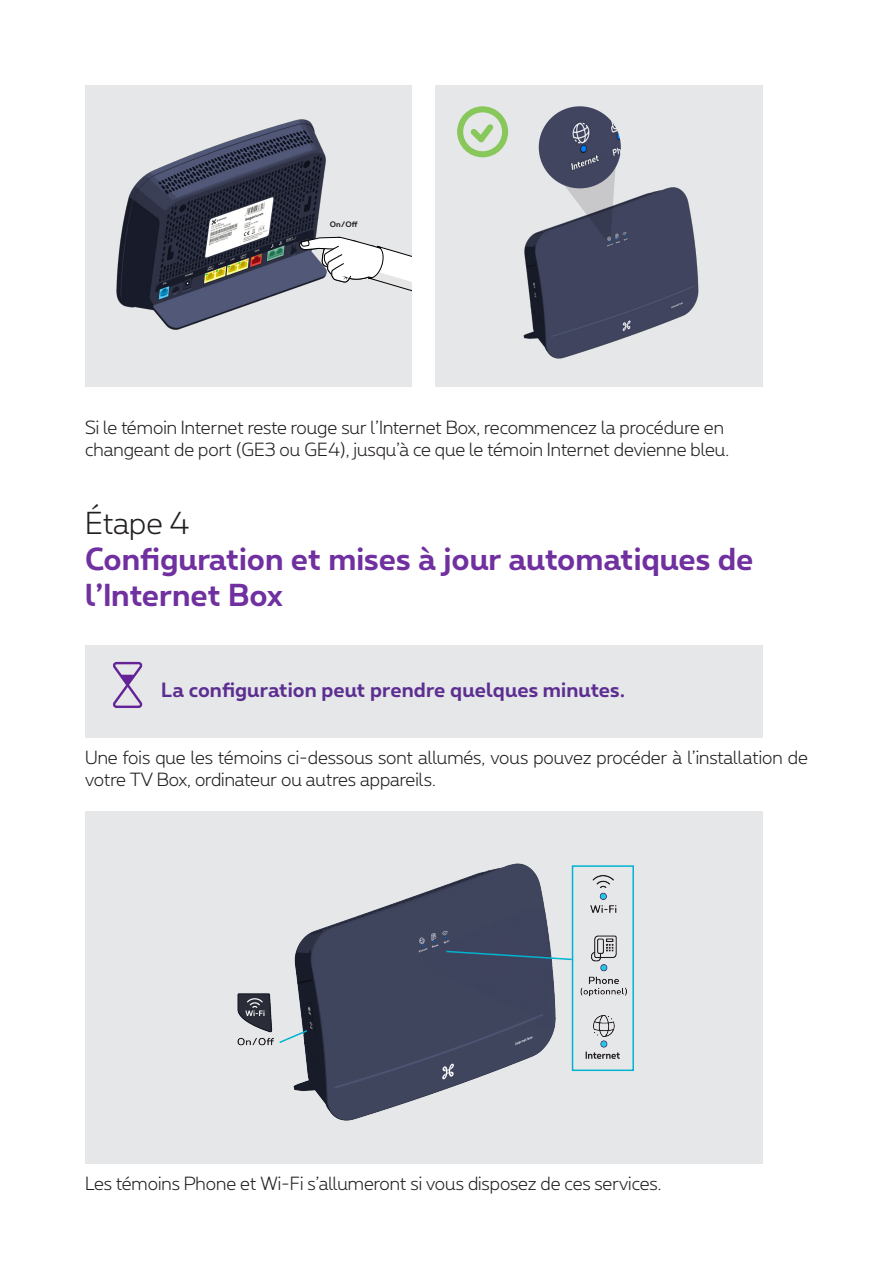
<style>
.page{position:relative;width:893px;height:1263px;background:#fff}
.page>*{position:absolute;margin:0;border:0;box-sizing:border-box;transform-origin:0 0}
.t1{font:700 30px/36px "Proximus";color:#7030a0}
.Heading_3{font:700 19.5px "Proximus";letter-spacing:.005em;color:#5c2e91}
.t2{font:300 18px/21.6px "Proximus";color:#231f20}
.Heading_1_light{font:700 7.5px "Proximus";color:#231f20}
.s1{font-weight:300;color:#231f20}
</style>
<div class="page">
<div style="left:85px;top:85px;width:677px;height:301px;background:#e6e7e9"></div>
<img style="left:116px;top:119px;width:225px;height:211px">
<img style="left:523px;top:187px;width:176px;height:172px">
<svg style="left:541px;top:161px;width:76px;height:78px"></svg>
<img style="left:539px;top:106px;width:82px;height:82px;border-radius:41px">
<svg style="left:294px;top:237px;width:118px;height:82px"></svg>
<svg style="left:457px;top:106px;width:51px;height:51px"></svg>
<div style="left:85px;top:645px;width:677px;height:93px;background:#e6e7e9"></div>
<svg style="left:113px;top:662px;width:29px;height:46px"></svg>
<div style="left:85px;top:811px;width:677px;height:353px;background:#e6e7e9"></div>
<img style="left:237px;top:863px;width:397px;height:258px">
<div style="left:575px;top:1048px;width:57px;height:23px;background:#e6e7e9"></div>
<img style="left:585px;top:1051px;width:35px;height:8px">
<div style="left:572px;top:865px;width:62px;height:206px;border:2px solid #00b4d1"></div>
<svg style="left:445px;top:950px;width:128px;height:11px"></svg>
<svg style="left:278px;top:1029px;width:31px;height:15px"></svg>
<div style="left:412px;top:81px;width:23px;height:311px;background:#fff"></div>
<p class="Heading_1_light" style="left:330px;top:219px;width:30px">On/Off</p>
<p class="t2" style="left:85px;top:416px;width:640px">Si le témoin Internet reste rouge sur l’Internet Box, recommencez la procédure en</p>
<p class="t2" style="left:85px;top:437px;width:645px">changeant de port (GE3 ou GE4), jusqu’à ce que le témoin Internet devienne bleu.</p>
<p class="t1" style="left:85px;top:503px;width:670px"><span class="s1">Étape 4<br></span>Configuration et mises à jour automatiques de l’Internet Box</p>
<p class="Heading_3" style="left:161px;top:676px;width:466px">La configuration peut prendre quelques minutes.</p>
<p class="t2" style="left:85px;top:746px;width:724px">Une fois que les témoins ci-dessous sont allumés, vous pouvez procéder à l’installation de votre TV Box, ordinateur ou autres appareils.</p>
<p class="t2" style="left:85px;top:1172px;width:578px">Les témoins Phone et Wi-Fi s’allumeront si vous disposez de ces services.</p>
</div>
